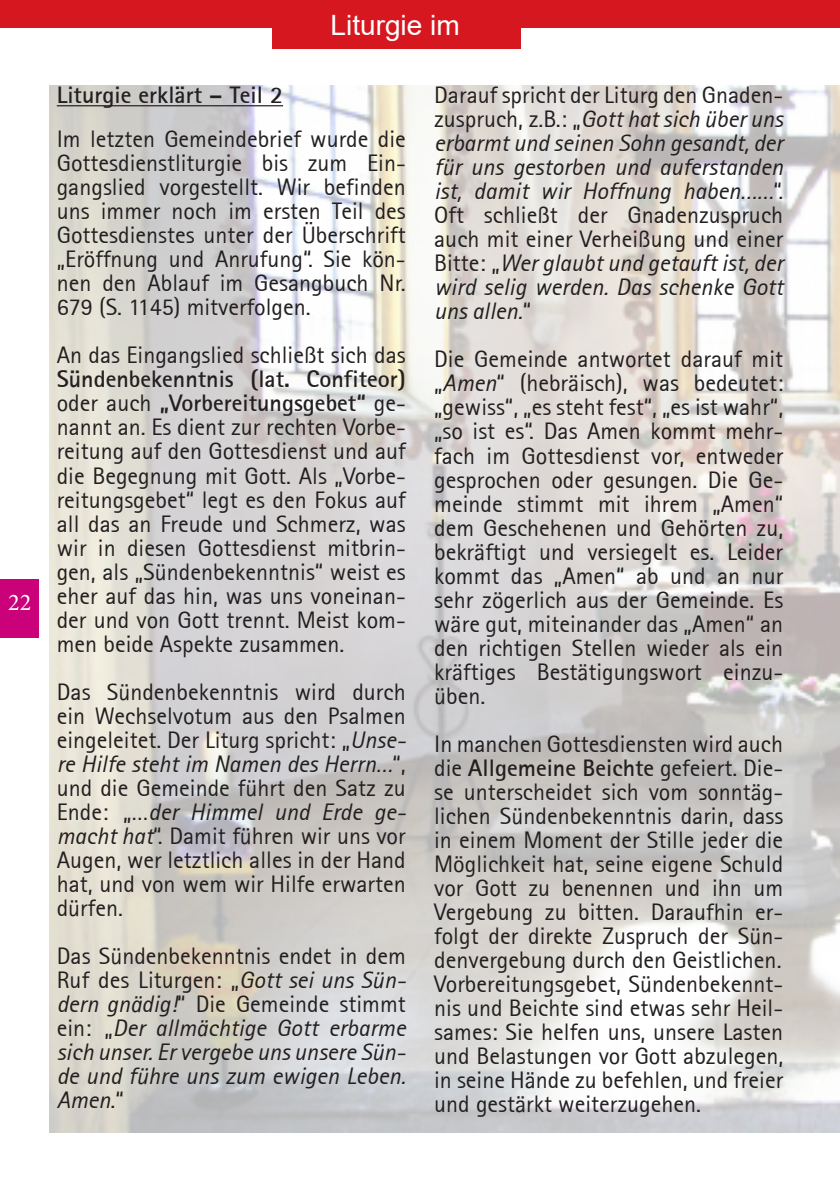
<style>
.page{position:relative;width:840px;height:1191px;background:#fff}
.page>*{position:absolute;margin:0;border:0;box-sizing:border-box;transform-origin:0 0}
.t1{font:28px "Arial";color:#fff}
.t2{font:24px/24px "Rotis Sans Serif 55";color:#231f20;text-align:justify}
.t3{font:24px/24px "Rotis Sans Serif Italic 56";color:#231f20;text-align:justify}
.t4{font:24px/24px "Rotis Sans Serif Bold 65";color:#231f20}
.t5{font:24px "Minion Pro";color:#fff}
.s1{font-family:"Rotis Sans Serif 55"}
.s2{font-family:"Rotis Sans Serif Italic 56"}
</style>
<div class="page">
<div style="left:0;top:579px;width:39px;height:59px;background:#ca0178"></div>
<img style="left:50px;top:85px;width:789px;height:1047px">
<div style="left:0;top:0;width:839px;height:28px;background:#d7171f"></div>
<div style="left:272px;top:0;width:249px;height:49px;background:#d7171f"></div>
<hr style="left:57px;top:105px;width:226px;height:1px;background:#231f20">
<p class="t5" style="left:8px;top:586px;width:25px">22</p>
<p class="t1" style="left:330px;top:6px;width:131px">Liturgie im</p>
<p class="t4" style="left:57px;top:83px;width:228px">Liturgie erklärt – Teil 2</p>
<p class="t2" style="left:57px;top:127px;width:350px">Im letzten Gemeindebrief wurde die Gottesdienstliturgie bis zum Ein&shy;gangslied vorgestellt. Wir befinden uns immer noch im ersten Teil des Gottesdienstes unter der Überschrift „Eröffnung und Anrufung“. Sie kön&shy;nen den Ablauf im Gesangbuch Nr.<br>679 (S. 1145) mitverfolgen.</p>
<p class="t2" style="left:57px;top:343px;width:350px">An das Eingangslied schließt sich das</p>
<p class="t4" style="left:57px;top:367px;width:350px">Sündenbekenntnis (lat. Confiteor) <span class="s1">oder auch</span> „Vorbereitungsgebet“ <span class="s1">ge-</span></p>
<p class="t2" style="left:57px;top:415px;width:350px">nannt an. Es dient zur rechten Vorbe&shy;reitung auf den Gottesdienst und auf die Begegnung mit Gott. Als „Vorbe&shy;reitungsgebet“ legt es den Fokus auf all das an Freude und Schmerz, was wir in diesen Gottesdienst mitbrin&shy;gen, als „Sündenbekenntnis“ weist es eher auf das hin, was uns voneinan&shy;der und von Gott trennt. Meist kom&shy;men beide Aspekte zusammen.</p>
<p class="t2" style="left:57px;top:679px;width:350px">Das Sündenbekenntnis wird durch ein Wechselvotum aus den Psalmen eingeleitet. Der Liturg spricht: „<span class="s2">Unse-</span></p>
<p class="t3" style="left:57px;top:751px;width:350px">re Hilfe steht im Namen des Herrn…<span class="s1">“,</span></p>
<p class="t2" style="left:57px;top:775px;width:350px">und die Gemeinde führt den Satz zu</p>
<p class="t3" style="left:57px;top:799px;width:350px"><span class="s1">Ende: „…</span>der Himmel und Erde ge-</p>
<p class="t2" style="left:57px;top:823px;width:350px"><span class="s2">macht hat</span>“. Damit führen wir uns vor Augen, wer letztlich alles in der Hand hat, und von wem wir Hilfe erwarten dürfen.</p>
<p class="t2" style="left:57px;top:943px;width:350px">Das Sündenbekenntnis endet in dem Ruf des Liturgen: „<span class="s2">Gott sei uns Sün&shy;dern gnädig!</span>“ Die Gemeinde stimmt</p>
<p class="t3" style="left:57px;top:1015px;width:350px"><span class="s1">ein: „</span>Der allmächtige Gott erbarme sich unser. Er vergebe uns unsere Sün&shy;de und führe uns zum ewigen Leben.<br>Amen<span class="s1">.“</span></p>
<p class="t2" style="left:434px;top:83px;width:350px">Darauf spricht der Liturg den Gnaden-</p>
<p class="t3" style="left:434px;top:107px;width:350px"><span class="s1">zuspruch, z.B.: „</span>Gott hat sich über uns erbarmt und seinen Sohn gesandt, der für uns gestorben und auferstanden ist, damit wir Hoffnung haben……<span class="s1">“.</span></p>
<p class="t2" style="left:434px;top:203px;width:350px">Oft schließt der Gnadenzuspruch auch mit einer Verheißung und einer</p>
<p class="t3" style="left:434px;top:251px;width:350px"><span class="s1">Bitte: „</span>Wer glaubt und getauft ist, der wird selig werden. Das schenke Gott uns allen.<span class="s1">“</span></p>
<p class="t2" style="left:434px;top:347px;width:350px">Die Gemeinde antwortet darauf mit „<span class="s2">Amen</span>“ (hebräisch), was bedeutet: „gewiss“, „es steht fest“, „es ist wahr“, „so ist es“. Das Amen kommt mehr&shy;fach im Gottesdienst vor, entweder gesprochen oder gesungen. Die Ge&shy;meinde stimmt mit ihrem „Amen“ dem Geschehenen und Gehörten zu, bekräftigt und versiegelt es. Leider kommt das „Amen“ ab und an nur sehr zögerlich aus der Gemeinde. Es wäre gut, miteinander das „Amen“ an den richtigen Stellen wieder als ein kräftiges Bestätigungswort einzu&shy;üben.</p>
<p class="t2" style="left:434px;top:731px;width:350px">In manchen Gottesdiensten wird auch</p>
<p class="t4" style="left:434px;top:755px;width:350px"><span class="s1">die</span> Allgemeine Beichte <span class="s1">gefeiert. Die-</span></p>
<p class="t2" style="left:434px;top:779px;width:350px">se unterscheidet sich vom sonntäg&shy;lichen Sündenbekenntnis darin, dass in einem Moment der Stille jeder die Möglichkeit hat, seine eigene Schuld vor Gott zu benennen und ihn um Vergebung zu bitten. Daraufhin er&shy;folgt der direkte Zuspruch der Sün&shy;denvergebung durch den Geistlichen.<br>Vorbereitungsgebet, Sündenbekennt&shy;nis und Beichte sind etwas sehr Heil&shy;sames: Sie helfen uns, unsere Lasten und Belastungen vor Gott abzulegen, in seine Hände zu befehlen, und freier und gestärkt weiterzugehen.</p>
</div>
